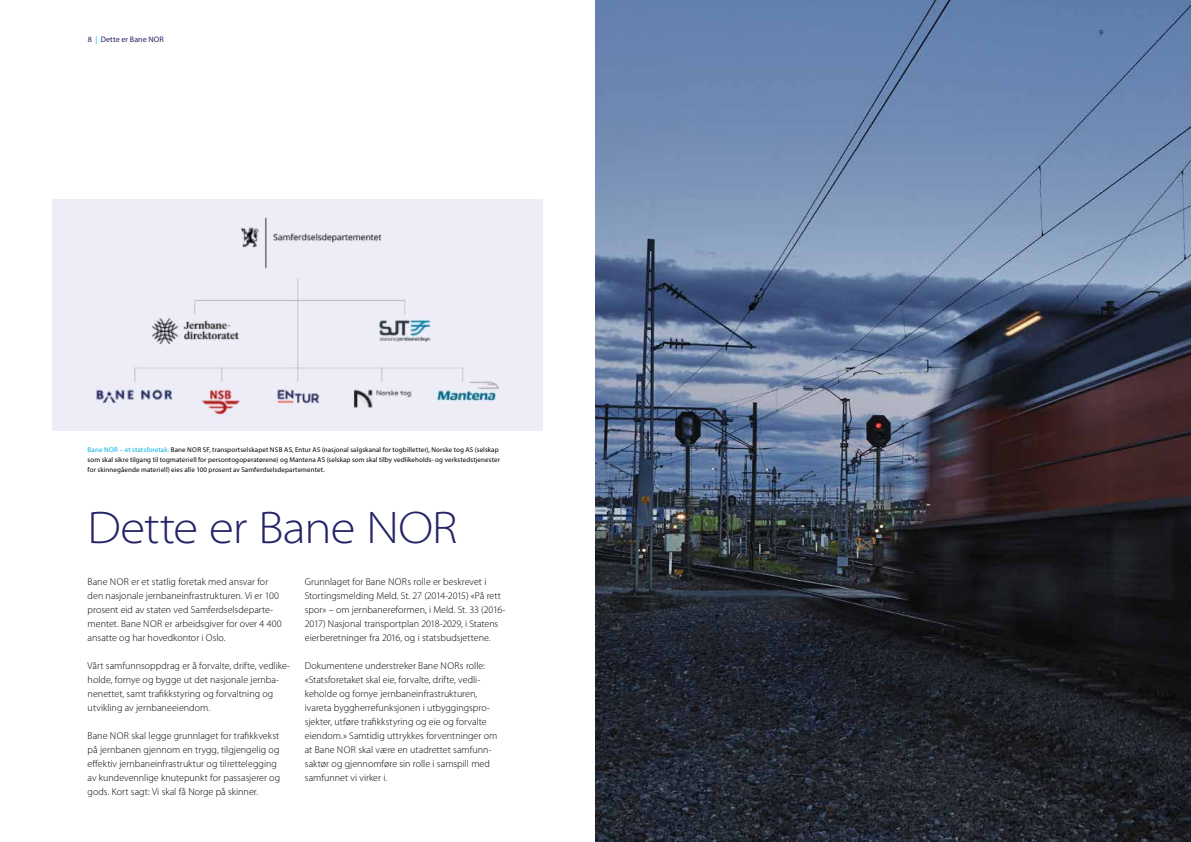
<style>
.page{position:relative;width:1191px;height:842px;background:#fff}
.page>*{position:absolute;margin:0;border:0;box-sizing:border-box;transform-origin:0 0}
.t1{font:300 semi-expanded 46px "Myriad Pro";letter-spacing:-.02em;color:#242367}
.t2{font:300 10px/14px "Myriad Pro";color:#000}
.t3{font:8px "Myriad Pro";letter-spacing:.015em;color:#242367}
.t4{font:7px/10px "Myriad Pro";letter-spacing:.015em;color:#000}
.s1{color:#00b0e3}
</style>
<div class="page">
<img style="left:595px;top:0;width:596px;height:842px">
<div style="left:53px;top:200px;width:490px;height:231px;background:#eeecf7"></div>
<p class="t3" style="left:88px;top:35px;width:77px">8 <span class="s1">|</span> Dette er Bane NOR</p>
<p class="t4" style="left:88px;top:444px;width:414px"><span class="s1">Bane NOR – et statsforetak.</span> Bane NOR SF, transportselskapet NSB AS, Entur AS (nasjonal salgskanal for togbilletter), Norske tog AS (selskap som skal sikre tilgang til togmateriell for persontogoperatørene) og Mantena AS (selskap som skal tilby vedlikeholds- og verkstedstjenester for skinnegående materiell) eies alle 100 prosent av Samferdselsdepartementet.</p>
<h1 class="t1" style="left:88px;top:499px;width:371px">Dette er Bane NOR</h1>
<p class="t2" style="left:88px;top:574px;width:196px">Bane NOR er et statlig foretak med ansvar for den nasjonale jernbaneinfrastrukturen. Vi er 100 prosent eid av staten ved Samferdselsdeparte&shy;mentet. Bane NOR er arbeidsgiver for over 4 400 ansatte og har hovedkontor i Oslo.</p>
<p class="t2" style="left:88px;top:658px;width:204px">Vårt samfunnsoppdrag er å forvalte, drifte, vedlike&shy;holde, fornye og bygge ut det nasjonale jernba&shy;nenettet, samt trafikkstyring og forvaltning og utvikling av jernbaneeiendom.</p>
<p class="t2" style="left:88px;top:728px;width:194px">Bane NOR skal legge grunnlaget for trafikkvekst på jernbanen gjennom en trygg, tilgjengelig og effektiv jernbaneinfrastruktur og tilrettelegging av kundevennlige knutepunkt for passasjerer og gods. Kort sagt: Vi skal få Norge på skinner.</p>
<p class="t2" style="left:305px;top:574px;width:202px">Grunnlaget for Bane NORs rolle er beskrevet i Stortingsmelding Meld. St. 27 (2014-2015) «På rett spor» – om jernbanereformen, i Meld. St. 33 (2016- 2017) Nasjonal transportplan 2018-2029, i Statens eierberetninger fra 2016, og i statsbudsjettene.</p>
<p class="t2" style="left:305px;top:658px;width:194px">Dokumentene understreker Bane NORs rolle: «Statsforetaket skal eie, forvalte, drifte, vedli&shy;keholde og fornye jernbaneinfrastrukturen, ivareta byggherrefunksjonen i utbyggingspro&shy;sjekter, utføre trafikkstyring og eie og forvalte eiendom.» Samtidig uttrykkes forventninger om at Bane NOR skal være en utadrettet samfunn&shy;saktør og gjennomføre sin rolle i samspill med samfunnet vi virker i.</p>
<p class="t3" style="left:1099px;top:28px;width:6px">9</p>
</div>
